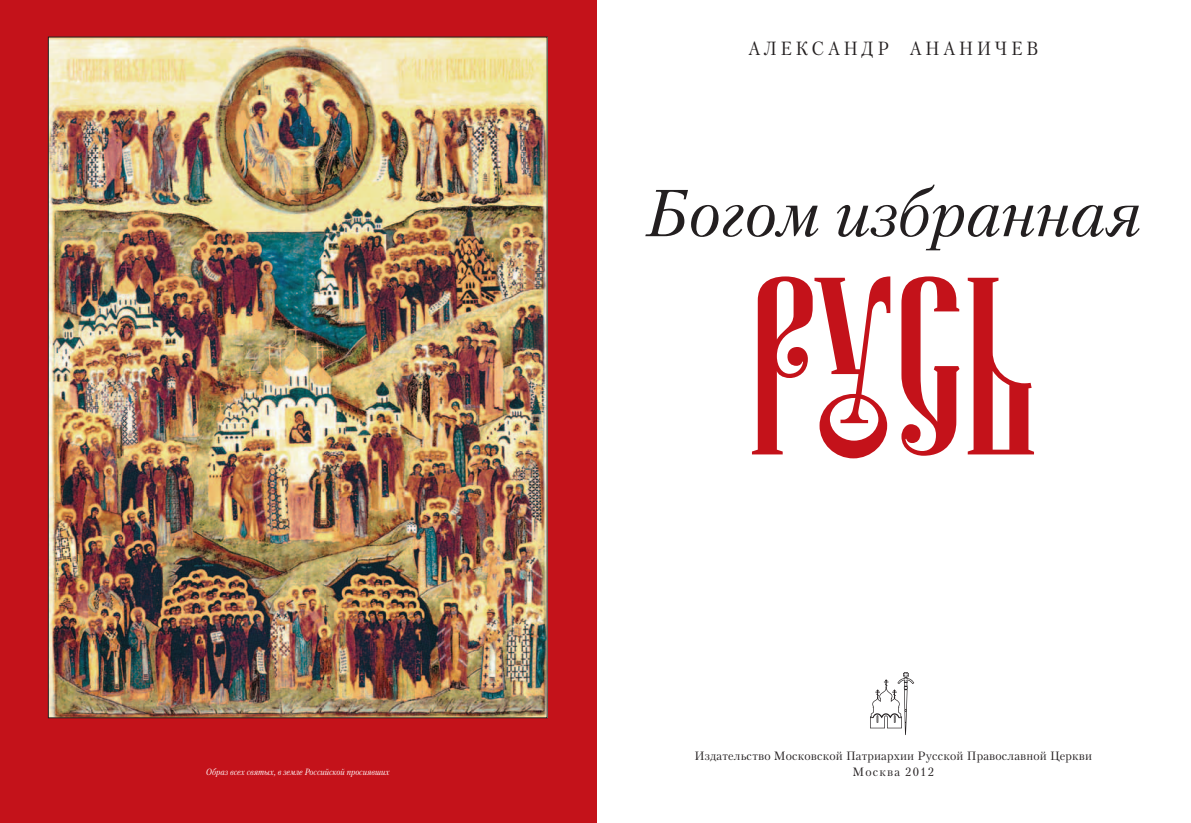
<style>
.page{position:relative;width:1191px;height:823px;background:#fff}
.page>*{position:absolute;margin:0;border:0;box-sizing:border-box;transform-origin:0 0}
.t1{font:265px "Fita Vjaz";color:#c4121a}
.t2{font:italic 66px "Petersburg C";color:#231f20}
.t3{font:19px "Petersburg C";color:#231f20;scale:.9 1}
.t4{font:12px "Petersburg C";letter-spacing:.015em;color:#231f20}
.t5{font:12px "Petersburg C";letter-spacing:.1em;color:#231f20}
.t6{font:italic 9px "Petersburg C";color:#fff;scale:.9 1}
</style>
<div class="page">
<svg style="left:870px;top:672px;width:44px;height:62px"></svg>
<div style="left:0;top:0;width:597px;height:822px;background:#c4121a"></div>
<img style="left:50px;top:39px;width:495px;height:676px">
<h3 class="t3" style="left:748px;top:37px;width:323px">а лекса ндр а на ни чев</h3>
<h2 class="t2" style="left:645px;top:175px;width:497px">Богом избранная</h2>
<h1 class="t1" style="left:749px;top:217px;width:289px">Русь</h1>
<p class="t4" style="left:694px;top:748px;width:399px">Издательство Московской Патриархии Русской Православной Церкви</p>
<p class="t6" style="left:206px;top:765px;width:205px">Образ всех святых, в земле Российской просиявших</p>
<p class="t5" style="left:852px;top:764px;width:83px">Москва 2012</p>
</div>
